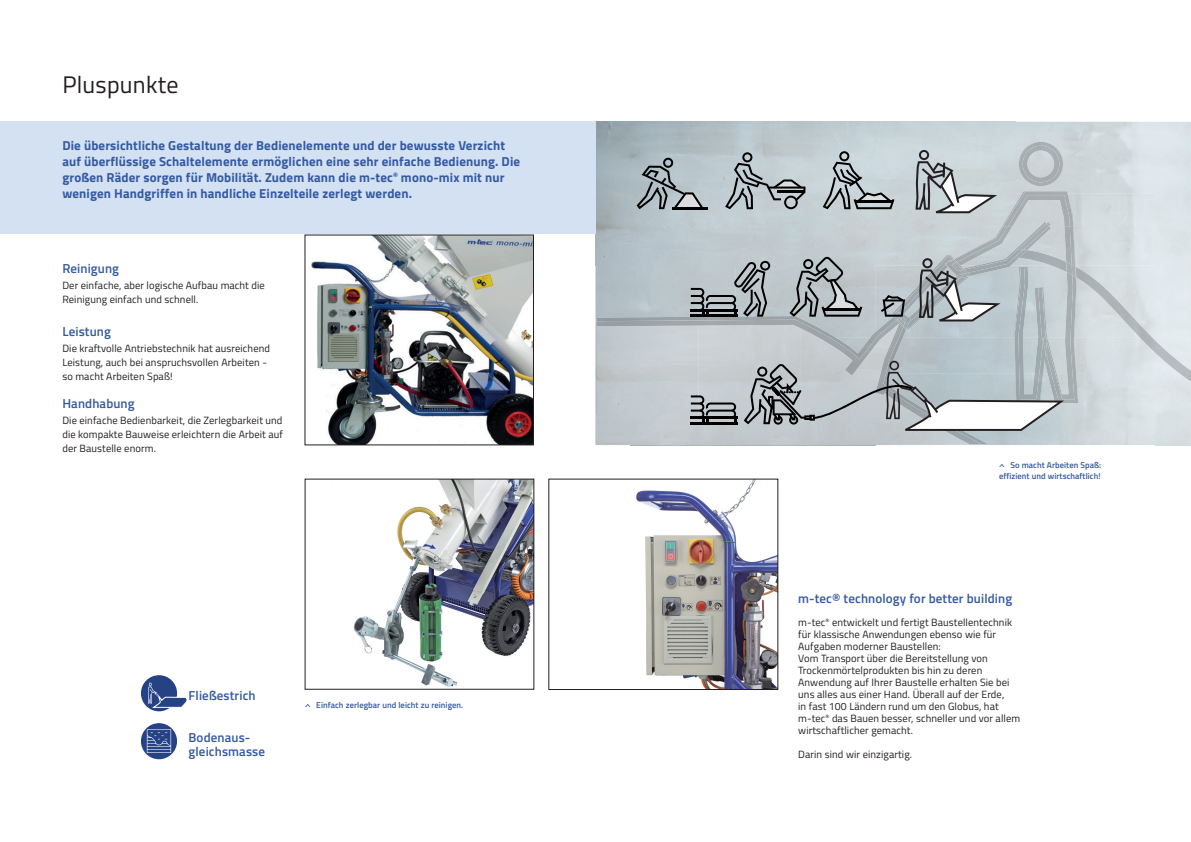
<style>
.page{position:relative;width:1191px;height:842px;background:#fff}
.page>*{position:absolute;margin:0;border:0;box-sizing:border-box;transform-origin:0 0}
.t1{font:24px "Titillium Web";letter-spacing:.01em;color:#231f20}
.t2{font:700 13px/16px "Titillium Web";letter-spacing:.01em;color:#345aa1}
.t3{font:600 13px/14px "Titillium Web";letter-spacing:.01em;color:#345aa1}
.t4{font:10.5px/12px "Titillium Web";letter-spacing:.01em;color:#231f20}
.t5{font:600 8.5px/11px "Titillium Web";letter-spacing:.005em;color:#345aa1;text-align:right}
</style>
<div class="page">
<img style="left:595px;top:122px;width:561px;height:215px">
<img style="left:595px;top:337px;width:35px;height:108px">
<img style="left:597px;top:351px;width:203px;height:63px">
<div style="left:597px;top:414px;width:305px;height:30px;background:#c0c7cb"></div>
<img style="left:597px;top:316px;width:312px;height:32px">
<img style="left:893px;top:351px;width:5px;height:10px">
<img style="left:981px;top:431px;width:7px;height:13px">
<img style="left:597px;top:320px;width:306px;height:31px">
<img style="left:839px;top:351px;width:54px;height:10px">
<img style="left:913px;top:431px;width:68px;height:13px">
<img style="left:1073px;top:191px;width:5px;height:35px">
<img style="left:893px;top:329px;width:13px;height:1px">
<img style="left:892px;top:254px;width:62px;height:41px">
<img style="left:907px;top:321px;width:62px;height:9px">
<img style="left:893px;top:256px;width:74px;height:73px">
<img style="left:894px;top:327px;width:15px;height:2px">
<img style="left:1018px;top:142px;width:1px;height:44px">
<img style="left:1019px;top:142px;width:44px;height:44px">
<img style="left:1003px;top:191px;width:70px;height:35px">
<img style="left:954px;top:226px;width:9px;height:32px">
<img style="left:1047px;top:226px;width:31px;height:177px">
<img style="left:963px;top:222px;width:88px;height:54px">
<img style="left:964px;top:223px;width:85px;height:50px">
<img style="left:1014px;top:267px;width:33px;height:94px">
<img style="left:1043px;top:337px;width:4px;height:15px">
<img style="left:1019px;top:250px;width:80px;height:33px">
<img style="left:1084px;top:283px;width:47px;height:33px">
<img style="left:1119px;top:316px;width:45px;height:33px">
<img style="left:1151px;top:349px;width:40px;height:33px">
<svg style="left:1066px;top:262px;width:10px;height:15px"></svg>
<svg style="left:1017px;top:249px;width:10px;height:9px"></svg>
<div style="left:0;top:122px;width:595px;height:112px;background:#d4e1f2"></div>
<hr style="left:672px;top:207px;width:36px;height:2px;background:#000001">
<svg style="left:636px;top:158px;width:67px;height:51px;background:#95a0a5"></svg>
<svg style="left:725px;top:152px;width:80px;height:57px;background:#a0aaae"></svg>
<svg style="left:822px;top:151px;width:72px;height:58px;background:#a4aeb1"></svg>
<svg style="left:881px;top:295px;width:30px;height:32px"></svg>
<svg style="left:789px;top:257px;width:73px;height:60px;background:#979ea1"></svg>
<hr style="left:691px;top:417px;width:47px;height:2px;background:#000001">
<hr style="left:691px;top:422px;width:47px;height:2px;background:#000001">
<svg style="left:691px;top:395px;width:46px;height:27px"></svg>
<svg style="left:691px;top:261px;width:79px;height:56px;background:#90979a"></svg>
<svg style="left:915px;top:150px;width:82px;height:63px;background:#b5bcbe"></svg>
<svg style="left:919px;top:258px;width:81px;height:63px;background:#a5acb0"></svg>
<svg style="left:743px;top:361px;width:321px;height:70px;background:#b2b9bc"></svg>
<div style="left:141px;top:675px;width:36px;height:36px;background:#254285;border-radius:50%"></div>
<svg style="left:148px;top:683px;width:39px;height:25px"></svg>
<svg style="left:141px;top:723px;width:36px;height:36px"></svg>
<img style="left:311px;top:237px;width:220px;height:206px">
<img style="left:353px;top:481px;width:179px;height:206px">
<img style="left:636px;top:481px;width:140px;height:207px">
<div style="left:549px;top:479px;width:229px;height:211px;border:1px solid #231f20"></div>
<svg style="left:147px;top:729px;width:24px;height:24px"></svg>
<h1 class="t1" style="left:62px;top:67px;width:118px">Pluspunkte</h1>
<p class="t2" style="left:62px;top:137px;width:459px">Die übersichtliche Gestaltung der Bedienelemente und der bewusste Verzicht auf überflüssige Schaltelemente ermöglichen eine sehr einfache Bedienung. Die großen Räder sorgen für Mobilität. Zudem kann die m-tec<sup>®</sup> mono-mix mit nur wenigen Handgriffen in handliche Einzelteile zerlegt werden.</p>
<p class="t3" style="left:62px;top:261px;width:58px">Reinigung</p>
<p class="t4" style="left:62px;top:278px;width:204px;line-height:14px">Der einfache, aber logische Aufbau macht die<br>Reinigung einfach und schnell.</p>
<p class="t3" style="left:62px;top:324px;width:50px">Leistung</p>
<p class="t4" style="left:62px;top:341px;width:209px;line-height:14px">Die kraftvolle Antriebstechnik hat ausreichend<br>Leistung, auch bei anspruchsvollen Arbeiten - so macht Arbeiten Spaß!</p>
<p class="t3" style="left:62px;top:396px;width:74px">Handhabung</p>
<p class="t4" style="left:62px;top:413px;width:222px;line-height:14px;text-align:justify">Die einfache Bedienbarkeit, die Zerlegbarkeit und die kompakte Bauweise erleichtern die Arbeit auf der Baustelle enorm.</p>
<p class="t3" style="left:189px;top:688px;width:69px">Fließestrich</p>
<p class="t3" style="left:189px;top:730px;width:78px">Bodenaus&shy;gleichsmasse</p>
<p class="t5" style="left:316px;top:699px;width:148px">Einfach zerlegbar und leicht zu reinigen.</p>
<p class="t5" style="left:999px;top:459px;width:104px">So macht Arbeiten Spaß: effizient und wirtschaftlich!</p>
<p class="t3" style="left:798px;top:591px;width:215px">m-tec® technology for better building</p>
<p class="t4" style="left:798px;top:616px;width:223px">m-tec<sup>®</sup> entwickelt und fertigt Baustellentechnik für klassische Anwendungen ebenso wie für Aufgaben moderner Baustellen:<br>Vom Transport über die Bereit stellung von Trockenmörtelprodukten bis hin zu deren Anwendung auf Ihrer Baustelle erhalten Sie bei uns alles aus einer Hand. Überall auf der Erde,<br>in fast 100 Ländern rund um den Globus, hat m-tec<sup>®</sup> das Bauen besser, schneller und vor allem wirtschaftlicher gemacht.</p>
<p class="t4" style="left:798px;top:748px;width:115px">Darin sind wir einzigartig.</p>
</div>
